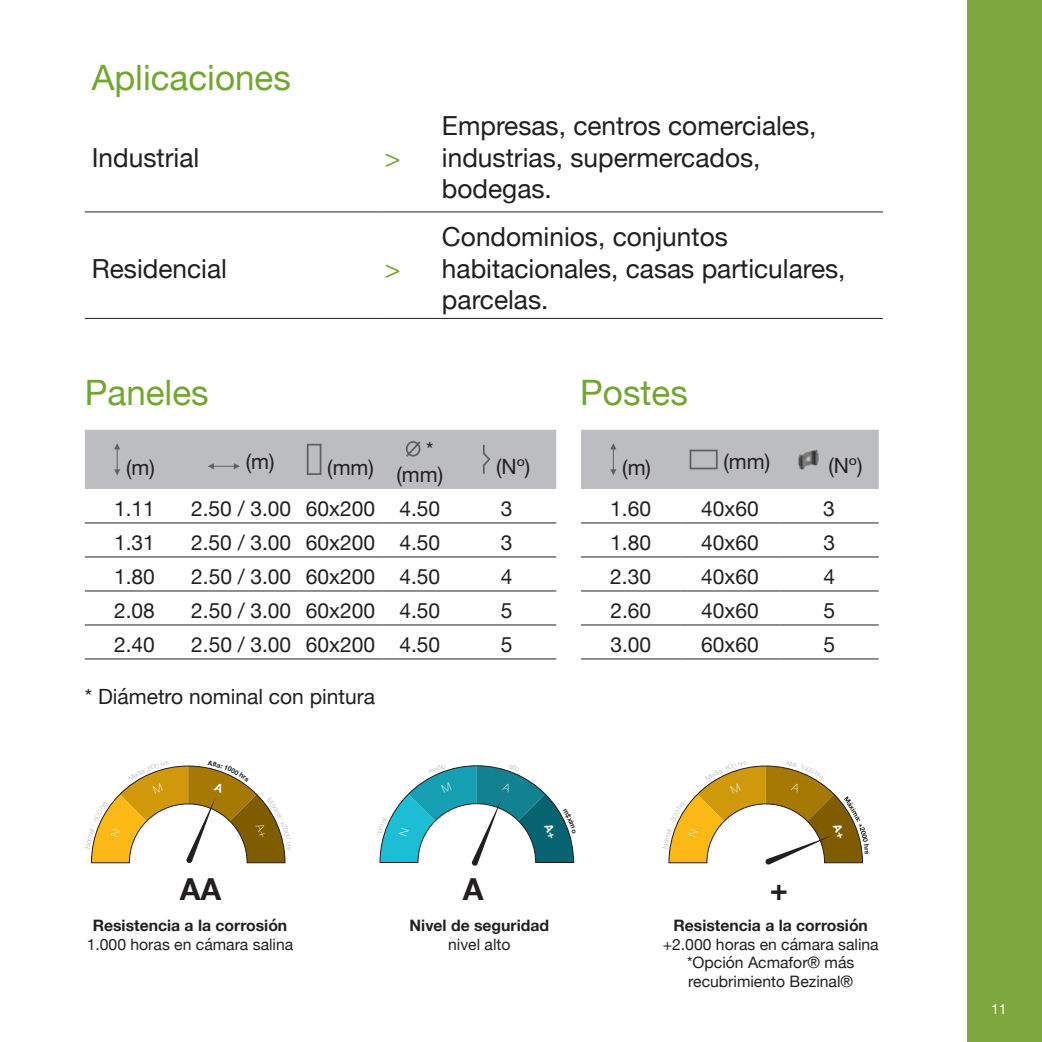
<style>
.page{position:relative;width:1042px;height:1042px;background:#fff}
.page>*{position:absolute;margin:0;border:0;box-sizing:border-box;transform-origin:0 0}
.Encabezado{font:35px "Helvetica Neue";color:#73a532}
.Cuerpo_de_Texto{font:35px "Helvetica Neue";color:#73a532}
.t1{font:700 30.28px "Helvetica Neue";color:#231f20}
.Cuerpo_de_Texto-2{font:26.25px/31.5px "Helvetica Neue";color:#231f20}
.Cuerpo_de_Texto-3{font:26.25px "Helvetica Neue";color:#73a532}
.Cuerpo_de_Texto-4{font:21px/25.2px "Helvetica Neue";color:#231f20}
.Cuerpo_de_Texto-5{font:15.75px/18.9px "Helvetica Neue";color:#231f20}
.Cuerpo_de_Texto-6{font:700 15.75px "Helvetica Neue";color:#231f20}
.t2{font:14px "Helvetica Neue";color:#fff}
</style>
<div class="page">
<div style="left:968px;top:0;width:74px;height:1042px;background:#7ea73f"></div>
<hr style="left:85px;top:212px;width:293px;height:1px;background:#231f20">
<hr style="left:378px;top:212px;width:57px;height:1px;background:#231f20">
<hr style="left:435px;top:212px;width:448px;height:1px;background:#231f20">
<hr style="left:85px;top:318px;width:293px;height:1px;background:#231f20">
<hr style="left:378px;top:318px;width:57px;height:1px;background:#231f20">
<hr style="left:435px;top:318px;width:448px;height:1px;background:#231f20">
<div style="left:85px;top:430px;width:794px;height:59px;background:#bcbdc0"></div>
<hr style="left:85px;top:523px;width:99px;height:1px;background:#231f20">
<hr style="left:184px;top:523px;width:114px;height:1px;background:#231f20">
<hr style="left:298px;top:523px;width:84px;height:1px;background:#231f20">
<hr style="left:382px;top:523px;width:75px;height:1px;background:#231f20">
<hr style="left:457px;top:523px;width:99px;height:1px;background:#231f20">
<hr style="left:581px;top:523px;width:99px;height:1px;background:#231f20">
<hr style="left:680px;top:523px;width:99px;height:1px;background:#231f20">
<hr style="left:779px;top:523px;width:100px;height:1px;background:#231f20">
<hr style="left:85px;top:557px;width:99px;height:1px;background:#231f20">
<hr style="left:184px;top:557px;width:114px;height:1px;background:#231f20">
<hr style="left:298px;top:557px;width:84px;height:1px;background:#231f20">
<hr style="left:382px;top:557px;width:75px;height:1px;background:#231f20">
<hr style="left:457px;top:557px;width:99px;height:1px;background:#231f20">
<hr style="left:581px;top:557px;width:99px;height:1px;background:#231f20">
<hr style="left:680px;top:557px;width:99px;height:1px;background:#231f20">
<hr style="left:779px;top:557px;width:100px;height:1px;background:#231f20">
<hr style="left:85px;top:591px;width:99px;height:1px;background:#231f20">
<hr style="left:184px;top:591px;width:114px;height:1px;background:#231f20">
<hr style="left:298px;top:591px;width:84px;height:1px;background:#231f20">
<hr style="left:382px;top:591px;width:75px;height:1px;background:#231f20">
<hr style="left:457px;top:591px;width:99px;height:1px;background:#231f20">
<hr style="left:581px;top:591px;width:99px;height:1px;background:#231f20">
<hr style="left:680px;top:591px;width:99px;height:1px;background:#231f20">
<hr style="left:779px;top:591px;width:100px;height:1px;background:#231f20">
<hr style="left:85px;top:625px;width:99px;height:1px;background:#231f20">
<hr style="left:184px;top:625px;width:114px;height:1px;background:#231f20">
<hr style="left:298px;top:625px;width:84px;height:1px;background:#231f20">
<hr style="left:382px;top:625px;width:75px;height:1px;background:#231f20">
<hr style="left:457px;top:625px;width:99px;height:1px;background:#231f20">
<hr style="left:581px;top:625px;width:99px;height:1px;background:#231f20">
<hr style="left:680px;top:625px;width:99px;height:1px;background:#231f20">
<hr style="left:779px;top:625px;width:100px;height:1px;background:#231f20">
<hr style="left:85px;top:659px;width:99px;height:1px;background:#231f20">
<hr style="left:184px;top:659px;width:114px;height:1px;background:#231f20">
<hr style="left:298px;top:659px;width:84px;height:1px;background:#231f20">
<hr style="left:382px;top:659px;width:75px;height:1px;background:#231f20">
<hr style="left:457px;top:659px;width:99px;height:1px;background:#231f20">
<hr style="left:581px;top:659px;width:99px;height:1px;background:#231f20">
<hr style="left:680px;top:659px;width:99px;height:1px;background:#231f20">
<hr style="left:779px;top:659px;width:100px;height:1px;background:#231f20">
<svg style="left:114px;top:443px;width:6px;height:32px"></svg>
<svg style="left:208px;top:463px;width:32px;height:6px"></svg>
<div style="left:307px;top:444px;width:14px;height:31px;border:2px solid #5e6063"></div>
<svg style="left:404px;top:439px;width:18px;height:20px"></svg>
<svg style="left:481px;top:443px;width:11px;height:32px"></svg>
<svg style="left:610px;top:443px;width:6px;height:32px"></svg>
<div style="left:689px;top:450px;width:28px;height:19px;border:2px solid #5e6063"></div>
<img style="left:796px;top:446px;width:26px;height:26px">
<svg style="left:91px;top:765px;width:195px;height:98px"></svg>
<svg style="left:668px;top:765px;width:201px;height:100px"></svg>
<svg style="left:379px;top:765px;width:196px;height:101px"></svg>
<p class="Cuerpo_de_Texto" style="left:92px;top:52px;width:200px">Aplicaciones</p>
<p class="Cuerpo_de_Texto-2" style="left:92px;top:143px;width:109px">Industrial</p>
<p class="Cuerpo_de_Texto-3" style="left:385px;top:139px;width:17px">&gt;</p>
<p class="Cuerpo_de_Texto-2" style="left:92px;top:254px;width:137px">Residencial</p>
<p class="Cuerpo_de_Texto-3" style="left:385px;top:249px;width:17px">&gt;</p>
<p class="Cuerpo_de_Texto-2" style="left:442px;top:112px;width:376px">Empresas, centros comerciales, industrias, supermercados, bodegas.</p>
<p class="Cuerpo_de_Texto-2" style="left:442px;top:223px;width:405px">Condominios, conjuntos habitacionales, casas particulares, parcelas.</p>
<p class="Encabezado" style="left:85px;top:367px;width:125px">Paneles</p>
<p class="Encabezado" style="left:580px;top:367px;width:109px">Postes</p>
<p class="Cuerpo_de_Texto-4" style="left:126px;top:456px;width:30px">(m)</p>
<p class="Cuerpo_de_Texto-4" style="left:246px;top:450px;width:30px">(m)</p>
<p class="Cuerpo_de_Texto-4" style="left:327px;top:456px;width:48px">(mm)</p>
<p class="Cuerpo_de_Texto-4" style="left:396px;top:438px;width:48px;text-indent:30px">* (mm)</p>
<p class="Cuerpo_de_Texto-4" style="left:496px;top:455px;width:36px">(Nº)</p>
<p class="Cuerpo_de_Texto-4" style="left:622px;top:456px;width:30px">(m)</p>
<p class="Cuerpo_de_Texto-4" style="left:723px;top:450px;width:48px">(mm)</p>
<p class="Cuerpo_de_Texto-4" style="left:828px;top:454px;width:36px">(Nº)</p>
<p class="Cuerpo_de_Texto-4" style="left:114px;top:497px;width:42px">1.11</p>
<p class="Cuerpo_de_Texto-4" style="left:191px;top:497px;width:102px">2.50 / 3.00</p>
<p class="Cuerpo_de_Texto-4" style="left:306px;top:497px;width:71px">60x200</p>
<p class="Cuerpo_de_Texto-4" style="left:399px;top:497px;width:42px">4.50</p>
<p class="Cuerpo_de_Texto-4" style="left:501px;top:497px;width:13px">3</p>
<p class="Cuerpo_de_Texto-4" style="left:610px;top:497px;width:42px">1.60</p>
<p class="Cuerpo_de_Texto-4" style="left:701px;top:497px;width:59px">40x60</p>
<p class="Cuerpo_de_Texto-4" style="left:823px;top:497px;width:13px">3</p>
<p class="Cuerpo_de_Texto-4" style="left:114px;top:531px;width:42px">1.31</p>
<p class="Cuerpo_de_Texto-4" style="left:191px;top:531px;width:102px">2.50 / 3.00</p>
<p class="Cuerpo_de_Texto-4" style="left:306px;top:531px;width:71px">60x200</p>
<p class="Cuerpo_de_Texto-4" style="left:399px;top:531px;width:42px">4.50</p>
<p class="Cuerpo_de_Texto-4" style="left:501px;top:531px;width:13px">3</p>
<p class="Cuerpo_de_Texto-4" style="left:610px;top:531px;width:42px">1.80</p>
<p class="Cuerpo_de_Texto-4" style="left:701px;top:531px;width:59px">40x60</p>
<p class="Cuerpo_de_Texto-4" style="left:823px;top:531px;width:13px">3</p>
<p class="Cuerpo_de_Texto-4" style="left:114px;top:565px;width:42px">1.80</p>
<p class="Cuerpo_de_Texto-4" style="left:191px;top:565px;width:102px">2.50 / 3.00</p>
<p class="Cuerpo_de_Texto-4" style="left:306px;top:565px;width:71px">60x200</p>
<p class="Cuerpo_de_Texto-4" style="left:399px;top:565px;width:42px">4.50</p>
<p class="Cuerpo_de_Texto-4" style="left:501px;top:565px;width:13px">4</p>
<p class="Cuerpo_de_Texto-4" style="left:610px;top:565px;width:42px">2.30</p>
<p class="Cuerpo_de_Texto-4" style="left:701px;top:565px;width:59px">40x60</p>
<p class="Cuerpo_de_Texto-4" style="left:823px;top:565px;width:13px">4</p>
<p class="Cuerpo_de_Texto-4" style="left:114px;top:599px;width:42px">2.08</p>
<p class="Cuerpo_de_Texto-4" style="left:191px;top:599px;width:102px">2.50 / 3.00</p>
<p class="Cuerpo_de_Texto-4" style="left:306px;top:599px;width:71px">60x200</p>
<p class="Cuerpo_de_Texto-4" style="left:399px;top:599px;width:42px">4.50</p>
<p class="Cuerpo_de_Texto-4" style="left:501px;top:599px;width:13px">5</p>
<p class="Cuerpo_de_Texto-4" style="left:610px;top:599px;width:42px">2.60</p>
<p class="Cuerpo_de_Texto-4" style="left:701px;top:599px;width:59px">40x60</p>
<p class="Cuerpo_de_Texto-4" style="left:823px;top:599px;width:13px">5</p>
<p class="Cuerpo_de_Texto-4" style="left:114px;top:633px;width:42px">2.40</p>
<p class="Cuerpo_de_Texto-4" style="left:191px;top:633px;width:102px">2.50 / 3.00</p>
<p class="Cuerpo_de_Texto-4" style="left:306px;top:633px;width:71px">60x200</p>
<p class="Cuerpo_de_Texto-4" style="left:399px;top:633px;width:42px">4.50</p>
<p class="Cuerpo_de_Texto-4" style="left:501px;top:633px;width:13px">5</p>
<p class="Cuerpo_de_Texto-4" style="left:610px;top:633px;width:42px">3.00</p>
<p class="Cuerpo_de_Texto-4" style="left:701px;top:633px;width:59px">60x60</p>
<p class="Cuerpo_de_Texto-4" style="left:823px;top:633px;width:13px">5</p>
<p class="Cuerpo_de_Texto-4" style="left:85px;top:685px;width:292px">* Diámetro nominal con pintura</p>
<h2 class="t1" style="left:180px;top:865px;width:43px">AA</h2>
<h2 class="t1" style="left:463px;top:865px;width:22px">A</h2>
<h2 class="t1" style="left:770px;top:865px;width:20px">+</h2>
<p class="Cuerpo_de_Texto-6" style="left:93px;top:912px;width:196px">Resistencia a la corrosión</p>
<p class="Cuerpo_de_Texto-5" style="left:87px;top:935px;width:208px">1.000 horas en cámara salina</p>
<p class="Cuerpo_de_Texto-6" style="left:410px;top:912px;width:141px">Nivel de seguridad</p>
<p class="Cuerpo_de_Texto-5" style="left:448px;top:935px;width:64px">nivel alto</p>
<p class="Cuerpo_de_Texto-6" style="left:673px;top:912px;width:196px">Resistencia a la corrosión</p>
<p class="Cuerpo_de_Texto-5" style="left:663px;top:935px;width:218px">+2.000 horas en cámara salina</p>
<p class="Cuerpo_de_Texto-5" style="left:687px;top:954px;width:169px">*Opción Acmafor® más recubrimiento Bezinal®</p>
<p class="t2" style="left:991px;top:999px;width:17px">11</p>
</div>
